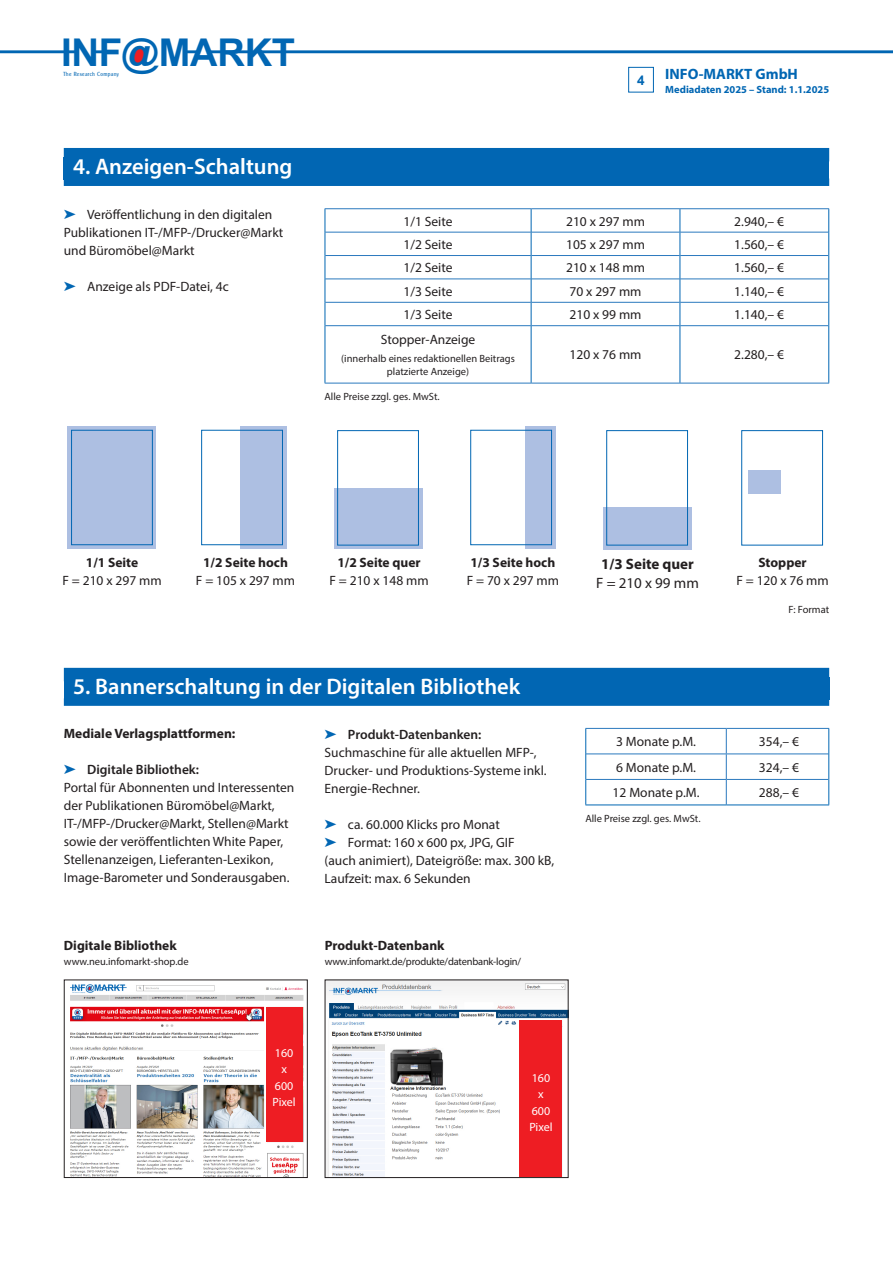
<style>
.page{position:relative;width:893px;height:1263px;background:#fff}
.page>*{position:absolute;margin:0;border:0;box-sizing:border-box;transform-origin:0 0}
.t1{font:700 38.4px "Arial";letter-spacing:-.005em;color:#0166b3}
.t2{font:600 22.5px "Myriad Pro";color:#fff}
.t3{font:700 15px "Myriad Pro";color:#0166b3}
.t4{font:700 15px "Myriad Pro";color:#231f20}
.t5{font:15px "Myriad Pro";color:#231f20}
.t6{font:13.5px/18px "Myriad Pro";color:#231f20}
.t7{font:700 13.5px "Myriad Pro";color:#231f20}
.t8{font:700 13.5px "Arial";color:#0166b3}
.t9{font:12px/16.5px "Myriad Pro";color:#fff;text-align:center}
.t10{font:10.5px/13.5px "Myriad Pro";color:#231f20;text-align:center}
.t11{font:10.5px "Myriad Pro";letter-spacing:-.02em;color:#231f20}
.t12{font:700 10.5px "Myriad Pro";color:#0166b3}
.t13{font:5.7px "Cleargothic";letter-spacing:.06em;color:#0166b3;scale:.9 1}
.s1{font-size:38.25px}
.s2{color:#0166b3}
.s3{font-weight:600}
</style>
<div class="page">
<div style="left:628px;top:67px;width:26px;height:25px;border:1px solid #0166b3"></div>
<hr style="left:0;top:50px;width:76px;height:3px;background:#0166b3">
<svg style="left:185px;top:50px;width:13px;height:3px"></svg>
<hr style="left:92px;top:50px;width:14px;height:3px;background:#0166b3">
<hr style="left:208px;top:50px;width:16px;height:3px;background:#0166b3">
<hr style="left:235px;top:50px;width:16px;height:3px;background:#0166b3">
<hr style="left:261px;top:50px;width:632px;height:3px;background:#0166b3">
<svg style="left:131px;top:47px;width:15px;height:18px"></svg>
<div style="left:64px;top:157px;width:765px;height:23px;background:#0166b3"></div>
<div style="left:64px;top:148px;width:765px;height:13px;background:#0166b3"></div>
<div style="left:64px;top:178px;width:765px;height:8px;background:#0166b3"></div>
<svg style="left:326px;top:209px;width:502px;height:174px"></svg>
<hr style="left:325px;top:208px;width:206px;height:1px;background:#2b79be">
<hr style="left:531px;top:208px;width:149px;height:1px;background:#2b79be">
<hr style="left:680px;top:208px;width:149px;height:1px;background:#2b79be">
<hr style="left:325px;top:232px;width:206px;height:1px;background:#2b79be">
<hr style="left:531px;top:232px;width:149px;height:1px;background:#2b79be">
<hr style="left:680px;top:232px;width:148px;height:1px;background:#2b79be">
<hr style="left:325px;top:255px;width:206px;height:1px;background:#2b79be">
<hr style="left:531px;top:255px;width:149px;height:1px;background:#2b79be">
<hr style="left:680px;top:255px;width:148px;height:1px;background:#2b79be">
<hr style="left:325px;top:279px;width:206px;height:1px;background:#2b79be">
<hr style="left:531px;top:279px;width:149px;height:1px;background:#2b79be">
<hr style="left:680px;top:279px;width:148px;height:1px;background:#2b79be">
<hr style="left:325px;top:302px;width:206px;height:1px;background:#2b79be">
<hr style="left:531px;top:302px;width:149px;height:1px;background:#2b79be">
<hr style="left:680px;top:302px;width:148px;height:1px;background:#2b79be">
<hr style="left:325px;top:325px;width:206px;height:1px;background:#2b79be">
<hr style="left:531px;top:325px;width:149px;height:1px;background:#2b79be">
<hr style="left:680px;top:325px;width:148px;height:1px;background:#2b79be">
<hr style="left:325px;top:383px;width:206px;height:1px;background:#2b79be">
<hr style="left:531px;top:383px;width:149px;height:1px;background:#2b79be">
<hr style="left:680px;top:383px;width:149px;height:1px;background:#2b79be">
<svg style="left:325px;top:209px;width:1px;height:117px"></svg>
<svg style="left:531px;top:209px;width:1px;height:117px"></svg>
<svg style="left:680px;top:209px;width:1px;height:117px"></svg>
<svg style="left:828px;top:209px;width:1px;height:117px"></svg>
<hr style="left:325px;top:326px;width:1px;height:57px;background:#0166b3">
<hr style="left:531px;top:326px;width:1px;height:57px;background:#0166b3">
<hr style="left:680px;top:326px;width:1px;height:57px;background:#0166b3">
<hr style="left:828px;top:326px;width:1px;height:57px;background:#0166b3">
<div style="left:67px;top:426px;width:89px;height:123px;background:#adbfe2"></div>
<div style="left:71px;top:430px;width:82px;height:115px;border:1px solid #0166b3"></div>
<div style="left:240px;top:426px;width:47px;height:123px;background:#adbfe2"></div>
<div style="left:201px;top:430px;width:82px;height:115px;border:1px solid #0166b3"></div>
<div style="left:334px;top:488px;width:89px;height:61px;background:#adbfe2"></div>
<div style="left:337px;top:430px;width:82px;height:115px;border:1px solid #0166b3"></div>
<div style="left:603px;top:507px;width:89px;height:42px;background:#adbfe2"></div>
<div style="left:606px;top:430px;width:82px;height:115px;border:1px solid #0166b3"></div>
<div style="left:525px;top:426px;width:31px;height:123px;background:#adbfe2"></div>
<div style="left:470px;top:430px;width:82px;height:115px;border:1px solid #0166b3"></div>
<div style="left:741px;top:430px;width:82px;height:115px;border:1px solid #0166b3"></div>
<div style="left:748px;top:470px;width:33px;height:23px;background:#adbfe2"></div>
<div style="left:64px;top:677px;width:765px;height:23px;background:#0166b3"></div>
<div style="left:64px;top:668px;width:765px;height:13px;background:#0166b3"></div>
<div style="left:64px;top:698px;width:765px;height:8px;background:#0166b3"></div>
<svg style="left:585px;top:728px;width:244px;height:76px"></svg>
<hr style="left:585px;top:804px;width:141px;height:1px;background:#0166b3">
<hr style="left:726px;top:804px;width:103px;height:1px;background:#0166b3">
<img style="left:70px;top:984px;width:234px;height:192px">
<div style="left:64px;top:979px;width:244px;height:199px;border:1px solid #231f20"></div>
<div style="left:266px;top:1007px;width:36px;height:134px;background:#ee1d23"></div>
<img style="left:327px;top:981px;width:239px;height:195px">
<div style="left:520px;top:1021px;width:42px;height:156px;background:#ee1d23"></div>
<h1 class="t1" style="left:61px;top:26px;width:236px">INF<span class="s1">@</span>MARKT</h1>
<p class="t13" style="left:64px;top:70px;width:63px">The Research Company</p>
<h2 class="t2" style="left:73px;top:152px;width:221px">4. Anzeigen-Schaltung</h2>
<p class="t6" style="left:64px;top:205px;width:221px"><span class="s2">➤</span> Veröffentlichung in den digitalen<br>Publikationen IT-/MFP-/Drucker@Markt und Büromöbel@Markt</p>
<p class="t6" style="left:64px;top:277px;width:167px"><span class="s2">➤</span> Anzeige als PDF-Datei, 4c</p>
<p class="t8" style="left:637px;top:71px;width:9px">4</p>
<p class="t3" style="left:665px;top:65px;width:134px">INFO-MARKT GmbH</p>
<p class="t12" style="left:665px;top:82px;width:165px">Mediadaten 2025 – Stand: 1.1.2025</p>
<p class="t6" style="left:403px;top:212px;width:51px">1/1 Seite</p>
<p class="t6" style="left:566px;top:212px;width:80px">210 x 297 mm</p>
<p class="t6" style="left:734px;top:212px;width:51px">2.940,– €</p>
<p class="t6" style="left:403px;top:235px;width:51px">1/2 Seite</p>
<p class="t6" style="left:566px;top:235px;width:80px">105 x 297 mm</p>
<p class="t6" style="left:734px;top:235px;width:51px">1.560,– €</p>
<p class="t6" style="left:403px;top:259px;width:51px">1/2 Seite</p>
<p class="t6" style="left:566px;top:259px;width:80px">210 x 148 mm</p>
<p class="t6" style="left:734px;top:259px;width:51px">1.560,– €</p>
<p class="t6" style="left:403px;top:282px;width:51px">1/3 Seite</p>
<p class="t6" style="left:570px;top:282px;width:73px">70 x 297 mm</p>
<p class="t6" style="left:734px;top:282px;width:51px">1.140,– €</p>
<p class="t6" style="left:403px;top:305px;width:51px">1/3 Seite</p>
<p class="t6" style="left:569px;top:305px;width:73px">210 x 99 mm</p>
<p class="t6" style="left:734px;top:305px;width:51px">1.140,– €</p>
<p class="t6" style="left:381px;top:330px;width:96px">Stopper-Anzeige</p>
<p class="t10" style="left:341px;top:351px;width:175px">(innerhalb eines redaktionellen Beitrags platzierte Anzeige)</p>
<p class="t6" style="left:570px;top:346px;width:73px">120 x 76 mm</p>
<p class="t6" style="left:734px;top:346px;width:51px">2.280,– €</p>
<p class="t10" style="left:325px;top:389px;width:117px">Alle Preise zzgl. ges. MwSt.</p>
<p class="t7" style="left:86px;top:554px;width:54px">1/1 Seite</p>
<p class="t6" style="left:62px;top:572px;width:101px">F = 210 x 297 mm</p>
<p class="t7" style="left:203px;top:554px;width:86px">1/2 Seite hoch</p>
<p class="t6" style="left:196px;top:572px;width:101px">F = 105 x 297 mm</p>
<p class="t7" style="left:337px;top:554px;width:85px">1/2 Seite quer</p>
<p class="t6" style="left:329px;top:572px;width:101px">F = 210 x 148 mm</p>
<p class="t7" style="left:470px;top:554px;width:86px">1/3 Seite hoch</p>
<p class="t6" style="left:467px;top:572px;width:94px">F = 70 x 297 mm</p>
<p class="t4" style="left:601px;top:554px;width:94px">1/3 Seite quer</p>
<p class="t5" style="left:596px;top:573px;width:104px">F = 210 x 99 mm</p>
<p class="t7" style="left:758px;top:554px;width:50px">Stopper</p>
<p class="t6" style="left:736px;top:572px;width:94px">F = 120 x 76 mm</p>
<p class="t10" style="left:788px;top:603px;width:42px">F: Format</p>
<h2 class="t2" style="left:73px;top:672px;width:449px">5. Bannerschaltung in der Digitalen Bibliothek</h2>
<p class="t7" style="left:64px;top:725px;width:173px">Mediale Verlagsplattformen:</p>
<p class="t6" style="left:64px;top:760px;width:232px"><span class="s2">➤</span> <span class="s3">Digitale Bibliothek:<br></span>Portal für Abonnenten und Interessenten der Publikationen Büromöbel@Markt, IT-/MFP-/Drucker@Markt, Stellen@Markt sowie der veröffentlichten White Paper, Stellenanzeigen, Lieferanten-Lexikon, Image-Barometer und Sonderausgaben.</p>
<p class="t6" style="left:325px;top:725px;width:224px"><span class="s2">➤</span> <span class="s3">Produkt-Datenbanken:<br></span>Suchmaschine für alle aktuellen MFP-,<br>Drucker- und Produktions-Systeme inkl.<br>Energie-Rechner.</p>
<p class="t6" style="left:325px;top:815px;width:231px"><span class="s2">➤</span> ca. 60.000 Klicks pro Monat<br><span class="s2">➤</span> Format: 160 x 600 px, JPG, GIF<br>(auch animiert), Dateigröße: max. 300 kB,<br>Laufzeit: max. 6 Sekunden</p>
<p class="t7" style="left:64px;top:937px;width:114px">Digitale Bibliothek</p>
<p class="t10" style="left:64px;top:955px;width:126px">www.neu.infomarkt-shop.de</p>
<p class="t7" style="left:325px;top:937px;width:121px">Produkt-Datenbank</p>
<p class="t11" style="left:325px;top:955px;width:198px">www.infomarkt.de/produkte/datenbank-login/</p>
<p class="t6" style="left:616px;top:732px;width:81px">3 Monate p.M.</p>
<p class="t6" style="left:759px;top:732px;width:42px">354,– €</p>
<p class="t6" style="left:616px;top:758px;width:81px">6 Monate p.M.</p>
<p class="t6" style="left:759px;top:758px;width:42px">324,– €</p>
<p class="t6" style="left:613px;top:783px;width:88px">12 Monate p.M.</p>
<p class="t6" style="left:759px;top:783px;width:42px">288,– €</p>
<p class="t10" style="left:585px;top:811px;width:117px">Alle Preise zzgl. ges. MwSt.</p>
<p class="t9" style="left:273px;top:1044px;width:25px">160 x<br>600<br>Pixel</p>
<p class="t9" style="left:529px;top:1069px;width:25px">160 x<br>600<br>Pixel</p>
</div>
